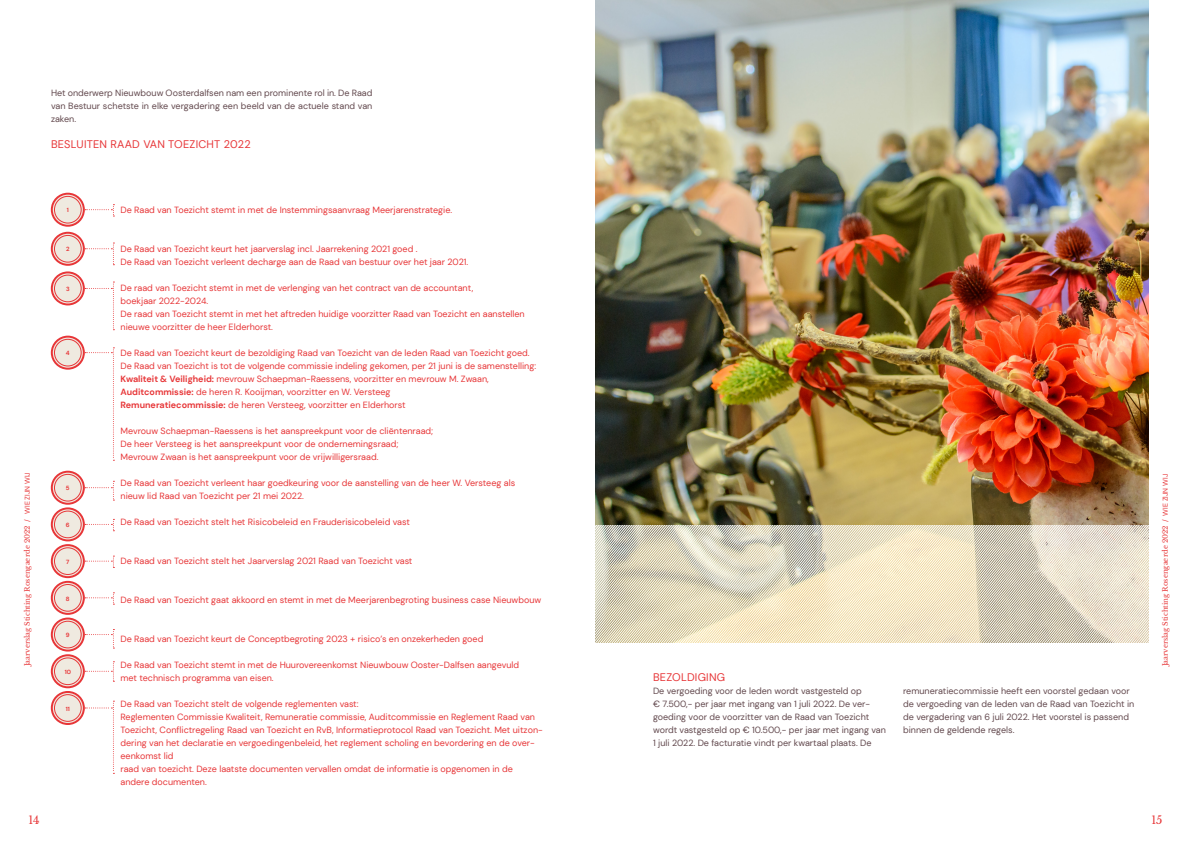
<style>
.page{position:relative;width:1191px;height:842px;background:#fff}
.page>*{position:absolute;margin:0;border:0;box-sizing:border-box;transform-origin:0 0}
.tussenkop_KAPITALEN_Rosengaerde{font:11px "DM Sans";letter-spacing:.02em;color:#e73638}
.t1{font:11px "Libre Baskerville";color:#e73638}
.broodtekst_Rosengaerde{font:9px/13px "DM Sans";color:#e73638}
.broodtekst_Rosengaerde-2{font:9px/13px "DM Sans";color:#62484d}
.t2{font:7px "Libre Baskerville";color:#e73638}
.broodtekst_Rosengaerde-3{font:700 6px "DM Sans";color:#e73638}
.s1{font-family:"DM Sans"}
.s2{font-weight:700}
</style>
<div class="page">
<img style="left:595px;top:0;width:553px;height:525px">
<svg style="left:595px;top:525px;width:554px;height:117px;background:#e1d9c1"></svg>
<svg style="left:53px;top:234px;width:30px;height:30px"></svg>
<div style="left:51px;top:232px;width:34px;height:34px;border:2px solid #e73638;border-radius:50%"></div>
<div style="left:54px;top:235px;width:27px;height:27px;border:1px solid #e73638;border-radius:50%"></div>
<svg style="left:53px;top:273px;width:30px;height:30px"></svg>
<div style="left:51px;top:271px;width:34px;height:34px;border:2px solid #e73638;border-radius:50%"></div>
<div style="left:54px;top:275px;width:27px;height:27px;border:1px solid #e73638;border-radius:50%"></div>
<svg style="left:53px;top:338px;width:30px;height:30px"></svg>
<div style="left:51px;top:336px;width:34px;height:34px;border:2px solid #e73638;border-radius:50%"></div>
<div style="left:54px;top:339px;width:27px;height:27px;border:1px solid #e73638;border-radius:50%"></div>
<svg style="left:53px;top:195px;width:30px;height:30px"></svg>
<div style="left:51px;top:193px;width:34px;height:34px;border:2px solid #e73638;border-radius:50%"></div>
<div style="left:54px;top:196px;width:27px;height:27px;border:1px solid #e73638;border-radius:50%"></div>
<svg style="left:85px;top:204px;width:29px;height:12px"></svg>
<svg style="left:85px;top:243px;width:29px;height:22px"></svg>
<svg style="left:85px;top:282px;width:29px;height:48px"></svg>
<svg style="left:85px;top:347px;width:29px;height:114px"></svg>
<svg style="left:53px;top:473px;width:30px;height:30px"></svg>
<div style="left:51px;top:471px;width:34px;height:34px;border:2px solid #e73638;border-radius:50%"></div>
<div style="left:54px;top:474px;width:27px;height:27px;border:1px solid #e73638;border-radius:50%"></div>
<svg style="left:85px;top:481px;width:29px;height:20px"></svg>
<svg style="left:53px;top:509px;width:30px;height:30px"></svg>
<div style="left:51px;top:507px;width:34px;height:34px;border:2px solid #e73638;border-radius:50%"></div>
<div style="left:54px;top:511px;width:27px;height:27px;border:1px solid #e73638;border-radius:50%"></div>
<svg style="left:85px;top:519px;width:29px;height:12px"></svg>
<svg style="left:53px;top:546px;width:30px;height:30px"></svg>
<div style="left:51px;top:544px;width:34px;height:34px;border:2px solid #e73638;border-radius:50%"></div>
<div style="left:54px;top:547px;width:27px;height:28px;border:1px solid #e73638;border-radius:50%"></div>
<svg style="left:85px;top:556px;width:29px;height:12px"></svg>
<svg style="left:53px;top:583px;width:30px;height:30px"></svg>
<div style="left:51px;top:581px;width:34px;height:34px;border:2px solid #e73638;border-radius:50%"></div>
<div style="left:54px;top:584px;width:27px;height:27px;border:1px solid #e73638;border-radius:50%"></div>
<svg style="left:85px;top:592px;width:29px;height:13px"></svg>
<svg style="left:53px;top:619px;width:30px;height:30px"></svg>
<div style="left:51px;top:617px;width:34px;height:34px;border:2px solid #e73638;border-radius:50%"></div>
<div style="left:54px;top:621px;width:27px;height:27px;border:1px solid #e73638;border-radius:50%"></div>
<svg style="left:85px;top:629px;width:29px;height:20px"></svg>
<svg style="left:53px;top:656px;width:30px;height:30px"></svg>
<div style="left:51px;top:654px;width:34px;height:34px;border:2px solid #e73638;border-radius:50%"></div>
<div style="left:54px;top:658px;width:27px;height:27px;border:1px solid #e73638;border-radius:50%"></div>
<svg style="left:85px;top:661px;width:29px;height:21px"></svg>
<svg style="left:53px;top:693px;width:30px;height:30px"></svg>
<div style="left:51px;top:691px;width:34px;height:34px;border:2px solid #e73638;border-radius:50%"></div>
<div style="left:54px;top:694px;width:27px;height:28px;border:1px solid #e73638;border-radius:50%"></div>
<svg style="left:85px;top:701px;width:29px;height:73px"></svg>
<p class="broodtekst_Rosengaerde-2" style="left:51px;top:87px;width:323px;text-align:justify">Het onderwerp Nieuwbouw Oosterdalfsen nam een prominente rol in. De Raad van Bestuur schetste in elke vergadering een beeld van de actuele stand van zaken.</p>
<p class="tussenkop_KAPITALEN_Rosengaerde" style="left:51px;top:138px;width:201px">BESLUITEN RAAD VAN TOEZICHT 2022</p>
<p class="broodtekst_Rosengaerde-3" style="left:67px;top:207px;width:4px">1</p>
<p class="broodtekst_Rosengaerde-3" style="left:66px;top:246px;width:5px">2</p>
<p class="broodtekst_Rosengaerde-3" style="left:66px;top:285px;width:5px">3</p>
<p class="broodtekst_Rosengaerde-3" style="left:66px;top:349px;width:5px">4</p>
<p class="t2" style="left:23px;top:666px;width:196px;rotate:-90deg">Jaarverslag Stichting Rosengaerde 2022 <span class="s1">/ Wie zijn wij</span></p>
<p class="broodtekst_Rosengaerde-3" style="left:66px;top:484px;width:5px">5</p>
<p class="broodtekst_Rosengaerde-3" style="left:66px;top:521px;width:5px">6</p>
<p class="broodtekst_Rosengaerde-3" style="left:66px;top:558px;width:5px">7</p>
<p class="broodtekst_Rosengaerde-3" style="left:66px;top:595px;width:5px">8</p>
<p class="broodtekst_Rosengaerde-3" style="left:66px;top:631px;width:5px">9</p>
<p class="broodtekst_Rosengaerde-3" style="left:65px;top:668px;width:8px">10</p>
<p class="broodtekst_Rosengaerde-3" style="left:66px;top:705px;width:6px">11</p>
<p class="broodtekst_Rosengaerde" style="left:120px;top:204px;width:333px">De Raad van Toezicht stemt in met de Instemmingsaanvraag Meerjarenstrategie.</p>
<p class="broodtekst_Rosengaerde" style="left:120px;top:243px;width:298px">De Raad van Toezicht keurt het jaarverslag incl. Jaarrekening 2021 goed .</p>
<p class="broodtekst_Rosengaerde" style="left:120px;top:256px;width:349px">De Raad van Toezicht verleent decharge aan de Raad van bestuur over het jaar 2021.</p>
<p class="broodtekst_Rosengaerde" style="left:120px;top:282px;width:354px">De raad van Toezicht stemt in met de verlenging van het contract van de accountant, boekjaar 2022-2024.</p>
<p class="broodtekst_Rosengaerde" style="left:120px;top:308px;width:406px">De raad van Toezicht stemt in met het aftreden huidige voorzitter Raad van Toezicht en aanstellen nieuwe voorzitter de heer Elderhorst.</p>
<p class="broodtekst_Rosengaerde" style="left:120px;top:347px;width:410px">De Raad van Toezicht keurt de bezoldiging Raad van Toezicht van de leden Raad van Toezicht goed.</p>
<p class="broodtekst_Rosengaerde" style="left:120px;top:360px;width:417px">De Raad van Toezicht is tot de volgende commissie indeling gekomen, per 21 juni is de samenstelling:</p>
<p class="broodtekst_Rosengaerde" style="left:120px;top:373px;width:370px"><span class="s2">Kwaliteit &amp; Veiligheid:</span> mevrouw Schaepman-Raessens, voorzitter en mevrouw M. Zwaan,<br><span class="s2">Auditcommissie:</span> de heren R. Kooijman, voorzitter en W. Versteeg</p>
<p class="broodtekst_Rosengaerde" style="left:120px;top:399px;width:287px"><span class="s2">Remuneratiecommissie:</span> de heren Versteeg, voorzitter en Elderhorst</p>
<p class="broodtekst_Rosengaerde" style="left:120px;top:425px;width:314px">Mevrouw Schaepman-Raessens is het aanspreekpunt voor de cliëntenraad;</p>
<p class="broodtekst_Rosengaerde" style="left:120px;top:438px;width:279px">De heer Versteeg is het aanspreekpunt voor de ondernemingsraad;</p>
<p class="broodtekst_Rosengaerde" style="left:120px;top:451px;width:259px">Mevrouw Zwaan is het aanspreekpunt voor de vrijwilligersraad.</p>
<p class="broodtekst_Rosengaerde" style="left:120px;top:477px;width:396px">De Raad van Toezicht verleent haar goedkeuring voor de aanstelling van de heer W. Versteeg als nieuw lid Raad van Toezicht per 21 mei 2022.</p>
<p class="broodtekst_Rosengaerde" style="left:120px;top:516px;width:291px">De Raad van Toezicht stelt het Risicobeleid en Frauderisicobeleid vast</p>
<p class="broodtekst_Rosengaerde" style="left:120px;top:555px;width:293px">De Raad van Toezicht stelt het Jaarverslag 2021 Raad van Toezicht vast</p>
<p class="broodtekst_Rosengaerde" style="left:120px;top:594px;width:422px">De Raad van Toezicht gaat akkoord en stemt in met de Meerjarenbegroting business case Nieuwbouw</p>
<p class="broodtekst_Rosengaerde" style="left:120px;top:633px;width:364px">De Raad van Toezicht keurt de Conceptbegroting 2023 + risico’s en onzekerheden goed</p>
<p class="broodtekst_Rosengaerde" style="left:120px;top:659px;width:400px">De Raad van Toezicht stemt in met de Huurovereenkomst Nieuwbouw Ooster-Dalfsen aangevuld met technisch programma van eisen.</p>
<p class="broodtekst_Rosengaerde" style="left:120px;top:698px;width:239px">De Raad van Toezicht stelt de volgende reglementen vast:</p>
<p class="broodtekst_Rosengaerde" style="left:120px;top:711px;width:424px">Reglementen Commissie Kwaliteit, Remuneratie commissie, Auditcommissie en Reglement Raad van Toezicht, Conflictregeling Raad van Toezicht en RvB, Informatieprotocol Raad van Toezicht. Met uitzon&shy;dering van het declaratie en vergoedingenbeleid, het reglement scholing en bevordering en de over&shy;eenkomst lid<br>raad van toezicht. Deze laatste documenten vervallen omdat de informatie is opgenomen in de andere documenten.</p>
<p class="tussenkop_KAPITALEN_Rosengaerde" style="left:653px;top:671px;width:74px">BEZOLDIGING</p>
<p class="broodtekst_Rosengaerde-2" style="left:653px;top:685px;width:234px">De vergoeding voor de leden wordt vastgesteld op<br>€ 7.500,- per jaar met ingang van 1 juli 2022. De ver&shy;goeding voor de voorzitter van de Raad van Toezicht wordt vastgesteld op € 10.500,- per jaar met ingang van 1 juli 2022. De facturatie vindt per kwartaal plaats. De</p>
<p class="broodtekst_Rosengaerde-2" style="left:903px;top:685px;width:233px">remuneratiecommissie heeft een voorstel gedaan voor de vergoeding van de leden van de Raad van Toezicht in de vergadering van 6 juli 2022. Het voorstel is passend binnen de geldende regels.</p>
<p class="t2" style="left:1161px;top:666px;width:194px;rotate:-90deg">Jaarverslag Stichting Rosengaerde 2022 <span class="s1">/ Wie zijn wij</span></p>
<p class="t1" style="left:28px;top:814px;width:13px">14</p>
<p class="t1" style="left:1151px;top:814px;width:13px">15</p>
</div>
